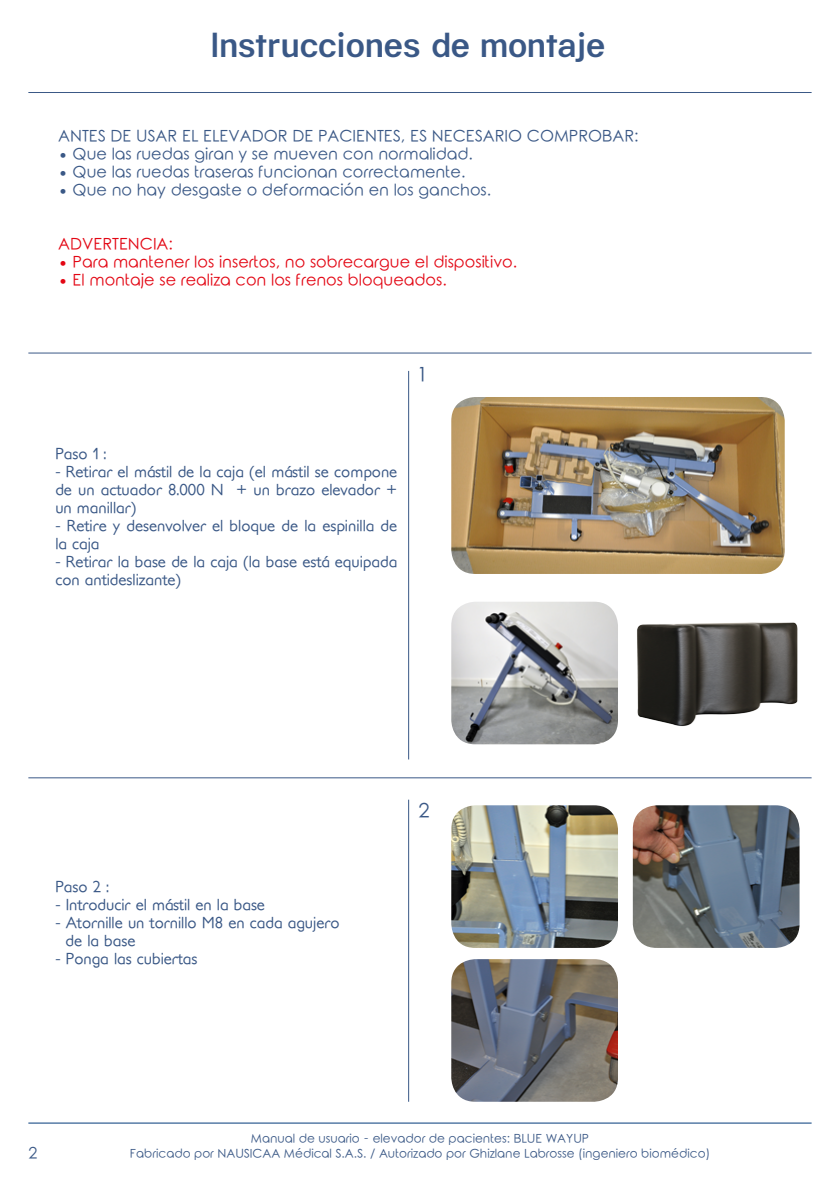
<style>
.page{position:relative;width:840px;height:1191px;background:#fff}
.page>*{position:absolute;margin:0;border:0;box-sizing:border-box;transform-origin:0 0}
.t1{font:500 36px "Kalypsa";letter-spacing:.015em;color:#3a5886}
.t2{font:20px "Rounded Elegance";color:#3a5886}
.t3{font:16px/18px "Soft Elegance";color:#3a5886}
.t4{font:16px "Rounded Elegance";color:#3a5886}
.t5{font:16px "Rounded Elegance";color:#e30613}
.t6{font:12px "Rounded Elegance";color:#3a5886}
</style>
<div class="page">
<hr style="left:28px;top:353px;width:783px;height:1px;background:#3a5886">
<hr style="left:28px;top:777px;width:783px;height:1px;background:#3a5886">
<hr style="left:408px;top:371px;width:1px;height:388px;background:#3a5886">
<hr style="left:408px;top:799px;width:1px;height:302px;background:#3a5886">
<img style="left:451px;top:397px;width:333px;height:177px">
<img style="left:451px;top:601px;width:166px;height:143px">
<img style="left:451px;top:805px;width:166px;height:143px">
<img style="left:632px;top:805px;width:167px;height:143px">
<img style="left:451px;top:959px;width:166px;height:142px">
<img style="left:637px;top:622px;width:161px;height:105px">
<hr style="left:28px;top:1122px;width:783px;height:1px;background:#033b7b">
<hr style="left:28px;top:92px;width:783px;height:1px;background:#3a5886">
<h1 class="t1" style="left:211px;top:24px;width:396px">Instrucciones de montaje</h1>
<p class="t4" style="left:58px;top:126px;width:581px">ANTES DE USAR EL ELEVADOR DE PACIENTES, ES NECESARIO COMPROBAR:</p>
<p class="t4" style="left:58px;top:144px;width:416px">• Que las ruedas giran y se mueven con normalidad.</p>
<p class="t4" style="left:58px;top:162px;width:408px">• Que las ruedas traseras funcionan correctamente.</p>
<p class="t4" style="left:58px;top:180px;width:434px">• Que no hay desgaste o deformación en los ganchos.</p>
<p class="t5" style="left:58px;top:234px;width:116px">ADVERTENCIA:</p>
<p class="t5" style="left:58px;top:252px;width:460px">• Para mantener los insertos, no sobrecargue el dispositivo.</p>
<p class="t5" style="left:58px;top:270px;width:390px">• El montaje se realiza con los frenos bloqueados.</p>
<p class="t2" style="left:418px;top:362px;width:9px">1</p>
<p class="t3" style="left:55px;top:445px;width:53px">Paso 1 :</p>
<p class="t3" style="left:55px;top:463px;width:343px;text-align:justify">- Retirar el mástil de la caja (el mástil se compone de un actuador 8.000 N + un brazo elevador + un manillar)</p>
<p class="t3" style="left:55px;top:517px;width:343px">- Retire y desenvolver el bloque de la espinilla de la caja</p>
<p class="t3" style="left:55px;top:553px;width:343px">- Retirar la base de la caja (la base está equipada con antideslizante)</p>
<p class="t3" style="left:55px;top:877px;width:55px">Paso 2 :</p>
<p class="t3" style="left:55px;top:895px;width:211px">- Introducir el mástil en la base</p>
<p class="t3" style="left:66px;top:913px;width:275px;text-indent:-10px">- Atornille un tornillo M8 en cada agujero de la base</p>
<p class="t3" style="left:55px;top:949px;width:143px">- Ponga las cubiertas</p>
<p class="t2" style="left:418px;top:799px;width:13px">2</p>
<p class="t6" style="left:251px;top:1131px;width:339px">Manual de usuario - elevador de pacientes: BLUE WAYUP</p>
<p class="t4" style="left:28px;top:1143px;width:10px">2</p>
<p class="t6" style="left:130px;top:1146px;width:581px">Fabricado por NAUSICAA Médical S.A.S. / Autorizado por Ghizlane Labrosse (ingeniero biomédico)</p>
</div>
